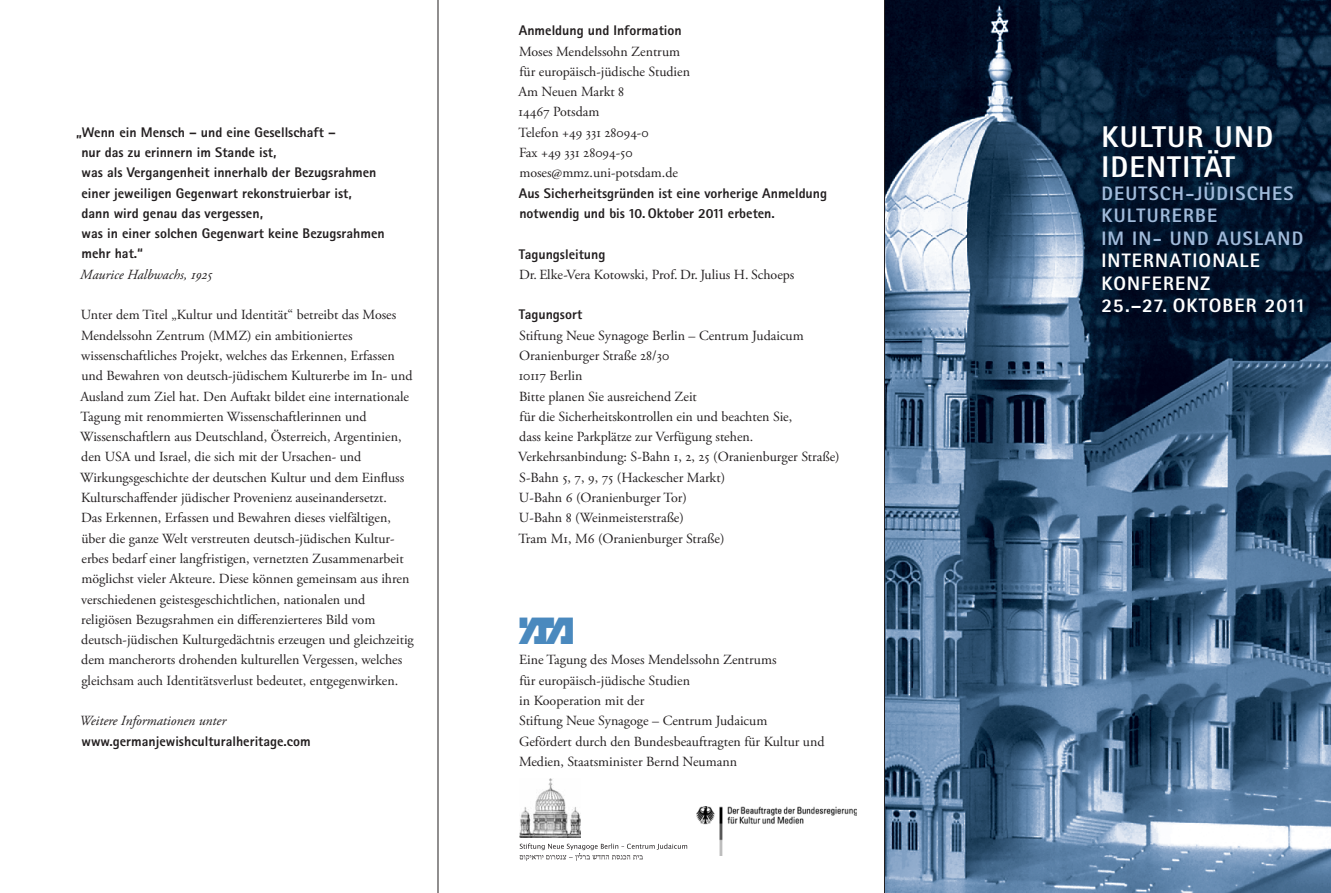
<style>
.page{position:relative;width:1331px;height:893px;background:#fff}
.page>*{position:absolute;margin:0;border:0;box-sizing:border-box;transform-origin:0 0}
.t1{font:33px "Mmz";color:#4a89be}
.t2{font:800 30px/29.7px "Rotis A Sans Serif";letter-spacing:.07em;color:#fff}
.t3{font:800 19.5px/22.5px "Rotis A Sans Serif";letter-spacing:.17em;color:#a0bada}
.t4{font:800 19.5px/22.5px "Rotis A Sans Serif";letter-spacing:.06em;color:#fff}
.t5{font:13.95px/20.2px "Adobe Garamond Pro";color:#231f20}
.t6{font:800 13.95px/20.2px "Rotis A Sans Serif";color:#231f20}
.t7{font:italic 13.95px "Adobe Garamond Pro";color:#231f20}
</style>
<div class="page">
<img style="left:885px;top:0;width:446px;height:893px">
<svg style="left:520px;top:843px;width:167px;height:18px"></svg>
<img style="left:520px;top:779px;width:60px;height:58px">
<img style="left:696px;top:806px;width:161px;height:49px">
<hr style="left:884px;top:0;width:1px;height:893px;background:#231f20">
<hr style="left:438px;top:0;width:1px;height:893px;background:#231f20">
<p class="t6" style="left:81px;top:122px;width:305px;text-indent:-5px">„Wenn ein Mensch – und eine Gesellschaft –<br>nur das zu erinnern im Stande ist,<br>was als Vergangenheit innerhalb der Bezugsrahmen einer jeweiligen Gegenwart rekonstruierbar ist,<br>dann wird genau das vergessen,<br>was in einer solchen Gegenwart keine Bezugsrahmen mehr hat.“</p>
<p class="t7" style="left:80px;top:266px;width:133px">Maurice Halbwachs, 1925</p>
<p class="t5" style="left:80px;top:305px;width:335px">Unter dem Titel „Kultur und Identität“ betreibt das Moses Mendelssohn Zentrum (MMZ) ein ambitioniertes wissenschaftliches Projekt, welches das Erkennen, Erfassen und Bewahren von deutsch-jüdischem Kulturerbe im In- und Ausland zum Ziel hat. Den Auftakt bildet eine internationale Tagung mit renommierten Wissenschaftlerinnen und Wissenschaftlern aus Deutschland, Österreich, Argentinien, den USA und Israel, die sich mit der Ursachen- und Wirkungsgeschichte der deutschen Kultur und dem Einfluss Kulturschaffender jüdischer Provenienz auseinandersetzt.<br>Das Erkennen, Erfassen und Bewahren dieses vielfältigen, über die ganze Welt verstreuten deutsch-jüdischen Kultur&shy;erbes bedarf einer langfristigen, vernetzten Zusammenarbeit möglichst vieler Akteure. Diese können gemeinsam aus ihren verschiedenen geistesgeschichtlichen, nationalen und religiösen Bezugsrahmen ein differenzierteres Bild vom deutsch-jüdischen Kulturgedächtnis erzeugen und gleichzeitig dem mancherorts drohenden kulturellen Vergessen, welches gleichsam auch Identitätsverlust bedeutet, entgegenwirken.</p>
<p class="t7" style="left:80px;top:713px;width:148px">Weitere Informationen unter</p>
<p class="t6" style="left:82px;top:731px;width:231px">www.germanjewishculturalheritage.com</p>
<p class="t6" style="left:519px;top:20px;width:164px">Anmeldung und Information</p>
<p class="t5" style="left:518px;top:41px;width:173px">Moses Mendelssohn Zentrum für europäisch-jüdische Studien<br>Am Neuen Markt 8<br>14467 Potsdam<br>Telefon +49 331 28094-0<br>Fax +49 331 28094-50 moses@mmz.uni-potsdam.de</p>
<p class="t6" style="left:519px;top:183px;width:310px">Aus Sicherheitsgründen ist eine vorherige Anmeldung notwendig und bis 10. Oktober 2011 erbeten.</p>
<p class="t6" style="left:519px;top:243px;width:88px">Tagungsleitung</p>
<p class="t5" style="left:519px;top:265px;width:277px">Dr. Elke-Vera Kotowski, Prof. Dr. Julius H. Schoeps</p>
<p class="t6" style="left:519px;top:304px;width:65px">Tagungsort</p>
<p class="t5" style="left:518px;top:326px;width:323px">Stiftung Neue Synagoge Berlin – Centrum Judaicum Oranienburger Straße 28/30<br>10117 Berlin<br>Bitte planen Sie ausreichend Zeit<br>für die Sicherheitskontrollen ein und beachten Sie,<br>dass keine Parkplätze zur Verfügung stehen.<br>Verkehrsanbindung: S-Bahn 1, 2, 25 (Oranienburger Straße)<br>S-Bahn 5, 7, 9, 75 (Hackescher Markt)<br>U-Bahn 6 (Oranienburger Tor)<br>U-Bahn 8 (Weinmeisterstraße)<br>Tram M1, M6 (Oranienburger Straße)</p>
<h1 class="t1" style="left:519px;top:613px;width:57px">m</h1>
<p class="t5" style="left:519px;top:650px;width:307px">Eine Tagung des Moses Mendelssohn Zentrums<br>für europäisch-jüdische Studien<br>in Kooperation mit der<br>Stiftung Neue Synagoge – Centrum Judaicum<br>Gefördert durch den Bundesbeauftragten für Kultur und Medien, Staatsminister Bernd Neumann</p>
<h2 class="t2" style="left:1101px;top:122px;width:173px">Kultur und<br>Identität</h2>
<h3 class="t3" style="left:1101px;top:182px;width:203px">Deutsch-jüdisches<br>Kulturerbe<br>im In- und Ausland</h3>
<h3 class="t4" style="left:1101px;top:249px;width:80px">Internatio</h3>
<h3 class="t4" style="left:1212px;top:249px;width:49px">nale</h3>
<h3 class="t4" style="left:1101px;top:272px;width:111px">Konferenz<br>25.–27. Okto</h3>
<h3 class="t4" style="left:1222px;top:294px;width:83px">ber 2011</h3>
</div>
